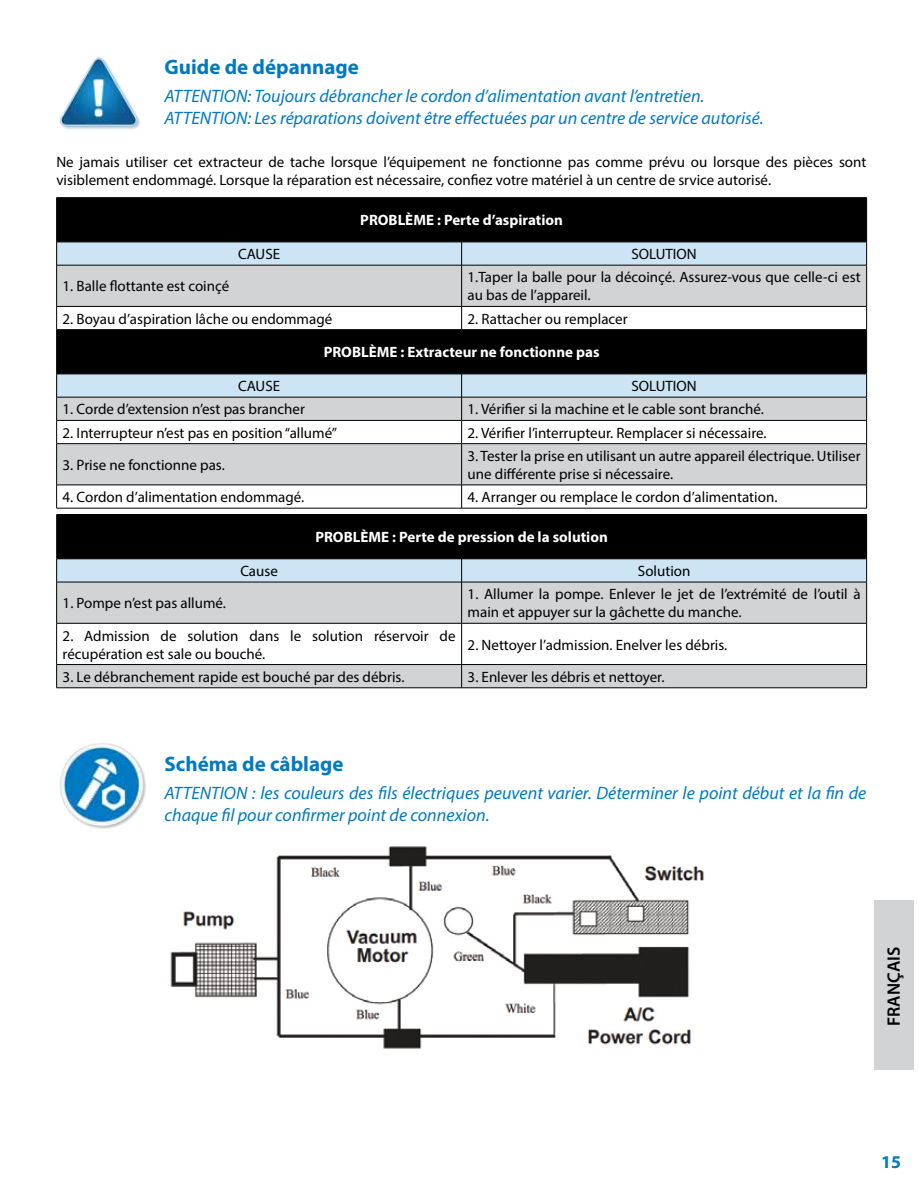
<style>
.page{position:relative;width:918px;height:1188px;background:#fff}
.page>*{position:absolute;margin:0;border:0;box-sizing:border-box;transform-origin:0 0}
.t1{font:700 21px "Myriad Pro";color:#0079c1}
.t2{font:700 21px "Myriad Pro";color:#007ac2}
.t3{font:italic 18px/21.6px "Myriad Pro";color:#007ac2}
.t4{font:600 18px "Myriad Pro";color:#000}
.t5{font:700 18px "Myriad Pro";color:#0079c1}
.t6{font:15px/18px "Myriad Pro";color:#000}
.t7{font:700 15px "Myriad Pro";color:#fff}
</style>
<div class="page">
<div style="left:874px;top:901px;width:40px;height:169px;background:#d1d3d4"></div>
<img style="left:59px;top:57px;width:81px;height:73px">
<div style="left:57px;top:198px;width:809px;height:44px;background:#000"></div>
<div style="left:57px;top:243px;width:809px;height:22px;background:#cce4f3"></div>
<svg style="left:57px;top:266px;width:809px;height:219px;fill:#d1d3d4"></svg>
<hr style="left:56px;top:197px;width:406px;height:1px;background:#000">
<hr style="left:56px;top:198px;width:1px;height:44px;background:#000">
<hr style="left:462px;top:197px;width:405px;height:1px;background:#000">
<hr style="left:866px;top:198px;width:1px;height:44px;background:#000">
<hr style="left:56px;top:242px;width:406px;height:1px;background:#000">
<svg style="left:56px;top:242px;width:1px;height:23px"></svg>
<hr style="left:462px;top:242px;width:405px;height:1px;background:#000">
<svg style="left:461px;top:242px;width:1px;height:23px"></svg>
<svg style="left:866px;top:242px;width:1px;height:23px"></svg>
<hr style="left:56px;top:265px;width:406px;height:1px;background:#000">
<hr style="left:56px;top:265px;width:1px;height:41px;background:#000">
<hr style="left:462px;top:265px;width:405px;height:1px;background:#000">
<hr style="left:461px;top:265px;width:1px;height:41px;background:#000">
<hr style="left:866px;top:265px;width:1px;height:41px;background:#000">
<hr style="left:56px;top:306px;width:406px;height:1px;background:#000">
<svg style="left:56px;top:307px;width:1px;height:22px"></svg>
<hr style="left:462px;top:306px;width:405px;height:1px;background:#000">
<svg style="left:461px;top:307px;width:1px;height:22px"></svg>
<svg style="left:866px;top:307px;width:1px;height:22px"></svg>
<hr style="left:56px;top:329px;width:406px;height:1px;background:#000">
<hr style="left:56px;top:330px;width:1px;height:44px;background:#000">
<hr style="left:462px;top:329px;width:405px;height:1px;background:#000">
<hr style="left:866px;top:330px;width:1px;height:44px;background:#000">
<hr style="left:56px;top:374px;width:406px;height:1px;background:#000">
<hr style="left:462px;top:374px;width:405px;height:1px;background:#000">
<hr style="left:56px;top:397px;width:406px;height:1px;background:#000">
<hr style="left:462px;top:397px;width:405px;height:1px;background:#000">
<hr style="left:56px;top:420px;width:406px;height:1px;background:#000">
<svg style="left:56px;top:374px;width:1px;height:69px"></svg>
<hr style="left:462px;top:420px;width:405px;height:1px;background:#000">
<svg style="left:461px;top:374px;width:1px;height:69px"></svg>
<svg style="left:866px;top:374px;width:1px;height:69px"></svg>
<hr style="left:56px;top:443px;width:406px;height:1px;background:#000">
<hr style="left:56px;top:444px;width:1px;height:41px;background:#000">
<hr style="left:462px;top:443px;width:405px;height:1px;background:#000">
<hr style="left:461px;top:444px;width:1px;height:41px;background:#000">
<hr style="left:866px;top:444px;width:1px;height:41px;background:#000">
<hr style="left:56px;top:485px;width:406px;height:1px;background:#000">
<svg style="left:56px;top:485px;width:1px;height:23px"></svg>
<hr style="left:462px;top:485px;width:405px;height:1px;background:#000">
<svg style="left:461px;top:485px;width:1px;height:23px"></svg>
<svg style="left:866px;top:485px;width:1px;height:23px"></svg>
<hr style="left:56px;top:508px;width:406px;height:1px;background:#000">
<hr style="left:462px;top:508px;width:405px;height:1px;background:#000">
<div style="left:57px;top:515px;width:810px;height:44px;background:#000"></div>
<svg style="left:57px;top:583px;width:809px;height:105px;fill:#d1d3d4"></svg>
<hr style="left:56px;top:514px;width:406px;height:1px;background:#000">
<hr style="left:56px;top:515px;width:1px;height:44px;background:#000">
<hr style="left:462px;top:514px;width:405px;height:1px;background:#000">
<svg style="left:56px;top:559px;width:811px;height:23px;background:#c4dbea"></svg>
<hr style="left:56px;top:582px;width:406px;height:1px;background:#000">
<hr style="left:56px;top:582px;width:1px;height:41px;background:#000">
<hr style="left:462px;top:582px;width:405px;height:1px;background:#000">
<hr style="left:461px;top:582px;width:1px;height:41px;background:#000">
<hr style="left:866px;top:582px;width:1px;height:41px;background:#000">
<hr style="left:56px;top:623px;width:406px;height:1px;background:#000">
<hr style="left:56px;top:623px;width:1px;height:41px;background:#000">
<hr style="left:462px;top:623px;width:405px;height:1px;background:#000">
<hr style="left:461px;top:623px;width:1px;height:41px;background:#000">
<hr style="left:866px;top:623px;width:1px;height:41px;background:#000">
<hr style="left:56px;top:664px;width:406px;height:1px;background:#000">
<svg style="left:56px;top:665px;width:1px;height:23px"></svg>
<hr style="left:462px;top:664px;width:405px;height:1px;background:#000">
<svg style="left:461px;top:665px;width:1px;height:23px"></svg>
<svg style="left:866px;top:665px;width:1px;height:23px"></svg>
<hr style="left:56px;top:688px;width:406px;height:1px;background:#000">
<hr style="left:462px;top:688px;width:405px;height:1px;background:#000">
<img style="left:60px;top:743px;width:86px;height:86px">
<img style="left:170px;top:846px;width:534px;height:203px">
<h1 class="t1" style="left:164px;top:53px;width:196px">Guide de dépannage</h1>
<p class="t3" style="left:164px;top:85px;width:601px">ATTENTION: Toujours débrancher le cordon d’alimentation avant l’entretien.<br>ATTENTION: Les réparations doivent être effectuées par un centre de service autorisé.</p>
<p class="t6" style="left:56px;top:152px;width:812px">Ne jamais utiliser cet extracteur de tache lorsque l’équipement ne fonctionne pas comme prévu ou lorsque des pièces sont visiblement endommagé. Lorsque la réparation est nécessaire, confiez votre matériel à un centre de srvice autorisé.</p>
<p class="t7" style="left:360px;top:211px;width:204px">PROBLÈME : Perte d’aspiration</p>
<p class="t6" style="left:238px;top:245px;width:43px">CAUSE</p>
<p class="t6" style="left:632px;top:245px;width:67px">SOLUTION</p>
<p class="t6" style="left:63px;top:277px;width:168px">1. Balle flottante est coinçé</p>
<p class="t6" style="left:468px;top:268px;width:395px">1.Taper la balle pour la décoinçé. Assurez-vous que celle-ci est au bas de l’appareil.</p>
<p class="t6" style="left:63px;top:309px;width:271px">2. Boyau d’aspiration lâche ou endommagé</p>
<p class="t6" style="left:468px;top:309px;width:162px">2. Rattacher ou remplacer</p>
<p class="t7" style="left:324px;top:343px;width:277px">PROBLÈME : Extracteur ne fonctionne pas</p>
<p class="t6" style="left:238px;top:377px;width:44px">CAUSE</p>
<p class="t6" style="left:632px;top:377px;width:67px">SOLUTION</p>
<p class="t6" style="left:63px;top:400px;width:244px">1. Corde d’extension n’est pas brancher</p>
<p class="t6" style="left:468px;top:400px;width:298px">1. Vérifier si la machine et le cable sont branché.</p>
<p class="t6" style="left:63px;top:423px;width:276px">2. Interrupteur n’est pas en position “allumé”</p>
<p class="t6" style="left:468px;top:423px;width:300px">2. Vérifier l’interrupteur. Remplacer si nécessaire.</p>
<p class="t6" style="left:63px;top:456px;width:164px">3. Prise ne fonctionne pas.</p>
<p class="t6" style="left:468px;top:447px;width:394px">3. Tester la prise en utilisant un autre appareil électrique. Utiliser une différente prise si nécessaire.</p>
<p class="t6" style="left:63px;top:488px;width:243px">4. Cordon d’alimentation endommagé.</p>
<p class="t6" style="left:468px;top:488px;width:311px">4. Arranger ou remplace le cordon d’alimentation.</p>
<p class="t7" style="left:315px;top:527px;width:294px">PROBLÈME : Perte de pression de la solution</p>
<p class="t6" style="left:240px;top:562px;width:39px">Cause</p>
<p class="t6" style="left:638px;top:562px;width:54px">Solution</p>
<p class="t6" style="left:63px;top:594px;width:165px">1. Pompe n’est pas allumé.</p>
<p class="t6" style="left:468px;top:585px;width:394px">1. Allumer la pompe. Enlever le jet de l’extrémité de l’outil à main et appuyer sur la gâchette du manche.</p>
<p class="t6" style="left:63px;top:626px;width:394px">2. Admission de solution dans le solution réservoir de récupération est sale ou bouché.</p>
<p class="t6" style="left:468px;top:635px;width:261px">2. Nettoyer l’admission. Enelver les débris.</p>
<p class="t6" style="left:63px;top:668px;width:343px">3. Le débranchement rapide est bouché par des débris.</p>
<p class="t6" style="left:468px;top:668px;width:198px">3. Enlever les débris et nettoyer.</p>
<h1 class="t2" style="left:164px;top:750px;width:181px">Schéma de câblage</h1>
<p class="t3" style="left:164px;top:782px;width:704px">ATTENTION : les couleurs des fils électriques peuvent varier. Déterminer le point début et la fin de chaque fil pour confirmer point de connexion.</p>
<p class="t4" style="left:882px;top:1026px;width:81px;rotate:-90deg">FRANÇAIS</p>
<p class="t5" style="left:881px;top:1150px;width:21px">15</p>
</div>
